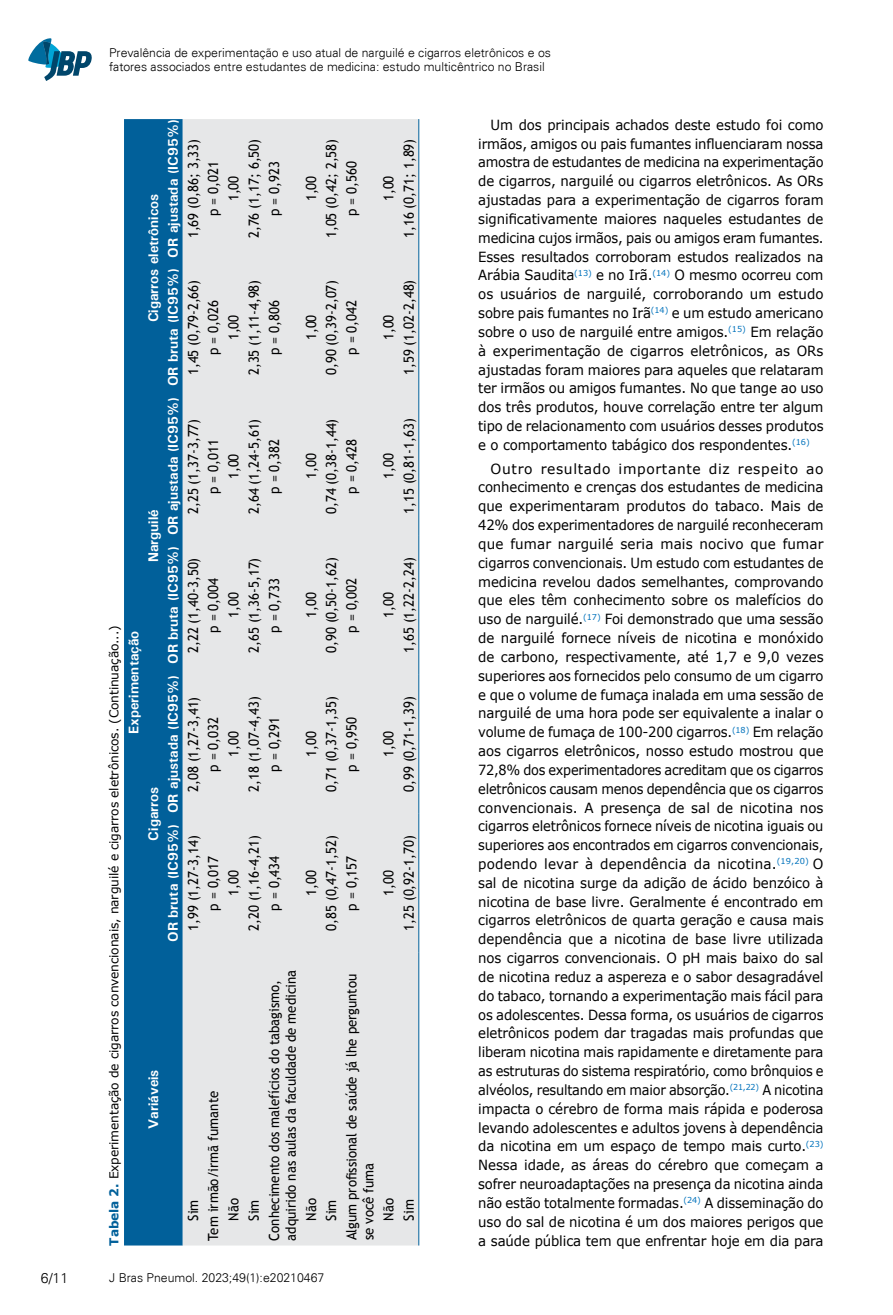
<style>
.page{position:relative;width:893px;height:1315px;background:#fff}
.page>*{position:absolute;margin:0;border:0;box-sizing:border-box;transform-origin:0 0}
.t1{font:14px/18.9px "Verdana";letter-spacing:-.01em;color:#000;text-align:justify}
.t2{font:14px/18.9px "Verdana";letter-spacing:-.01em;color:#000;text-align:justify;scale:.95 1}
.t3{font:14px/16.8px "Trebuchet MS";color:#000;scale:.94 1}
.t4{font:700 14px/19.6px "Univers";color:#fff}
.t5{font:300 14px "Univers";color:#000}
.t6{font:300 12.25px/14.7px "Univers";color:#000}
.t7{font:12.25px "Verdana";letter-spacing:-.01em;color:#000}
.s1{font-weight:700;color:#01609a}
</style>
<div class="page">
<svg style="left:28px;top:38px;width:64px;height:43px"></svg>
<div style="left:124px;top:119px;width:59px;height:1126px;background:#01609a"></div>
<div style="left:183px;top:119px;width:235px;height:1126px;background:#e6e7e8"></div>
<hr style="left:418px;top:952px;width:1px;height:293px;background:#01609a">
<hr style="left:418px;top:814px;width:1px;height:138px;background:#01609a">
<hr style="left:418px;top:675px;width:1px;height:139px;background:#01609a">
<hr style="left:418px;top:536px;width:1px;height:139px;background:#01609a">
<hr style="left:418px;top:397px;width:1px;height:139px;background:#01609a">
<hr style="left:418px;top:258px;width:1px;height:139px;background:#01609a">
<hr style="left:418px;top:119px;width:1px;height:139px;background:#01609a">
<p class="t6" style="left:109px;top:45px;width:443px">Prevalência de experimentação e uso atual de narguilé e cigarros eletrônicos e os fatores associados entre estudantes de medicina: estudo multicêntrico no Brasil</p>
<p class="t4" style="left:143px;top:942px;width:824px;text-indent:619px;rotate:-90deg">Cigarros eletrônicos<br>OR bruta (IC95%) OR ajustada (IC95%) OR bruta (IC95%) OR ajustada (IC95%) OR bruta (IC95%) OR ajustada (IC95%)</p>
<p class="t3" style="left:323px;top:238px;width:107px;rotate:-90deg">1,05 (0,42; 2,58)</p>
<p class="t3" style="left:246px;top:238px;width:107px;rotate:-90deg">2,76 (1,17; 6,50)</p>
<p class="t3" style="left:185px;top:238px;width:107px;rotate:-90deg">1,69 (0,86; 3,33)</p>
<p class="t3" style="left:343px;top:216px;width:60px;rotate:-90deg">p = 0,560</p>
<p class="t3" style="left:266px;top:216px;width:60px;rotate:-90deg">p = 0,923</p>
<p class="t3" style="left:205px;top:216px;width:60px;rotate:-90deg">p = 0,021</p>
<p class="t3" style="left:303px;top:201px;width:29px;rotate:-90deg">1,00</p>
<p class="t3" style="left:225px;top:201px;width:29px;rotate:-90deg">1,00</p>
<p class="t3" style="left:323px;top:375px;width:103px;rotate:-90deg">0,90 (0,39-2,07)</p>
<p class="t3" style="left:246px;top:375px;width:103px;rotate:-90deg">2,35 (1,11-4,98)</p>
<p class="t3" style="left:185px;top:375px;width:103px;rotate:-90deg">1,45 (0,79-2,66)</p>
<p class="t3" style="left:266px;top:355px;width:60px;rotate:-90deg">p = 0,806</p>
<p class="t3" style="left:205px;top:355px;width:60px;rotate:-90deg">p = 0,026</p>
<p class="t3" style="left:343px;top:355px;width:60px;rotate:-90deg">p = 0,042</p>
<p class="t3" style="left:303px;top:340px;width:29px;rotate:-90deg">1,00</p>
<p class="t3" style="left:225px;top:340px;width:29px;rotate:-90deg">1,00</p>
<p class="t3" style="left:323px;top:514px;width:103px;rotate:-90deg">0,74 (0,38-1,44)</p>
<p class="t3" style="left:246px;top:514px;width:103px;rotate:-90deg">2,64 (1,24-5,61)</p>
<p class="t3" style="left:185px;top:514px;width:103px;rotate:-90deg">2,25 (1,37-3,77)</p>
<p class="t3" style="left:343px;top:494px;width:60px;rotate:-90deg">p = 0,428</p>
<p class="t3" style="left:266px;top:494px;width:60px;rotate:-90deg">p = 0,382</p>
<p class="t3" style="left:205px;top:494px;width:60px;rotate:-90deg">p = 0,011</p>
<p class="t3" style="left:303px;top:479px;width:29px;rotate:-90deg">1,00</p>
<p class="t3" style="left:225px;top:479px;width:29px;rotate:-90deg">1,00</p>
<p class="t4" style="left:143px;top:562px;width:54px;rotate:-90deg">Narguilé</p>
<p class="t3" style="left:323px;top:653px;width:103px;rotate:-90deg">0,90 (0,50-1,62)</p>
<p class="t3" style="left:246px;top:653px;width:103px;rotate:-90deg">2,65 (1,36-5,17)</p>
<p class="t3" style="left:185px;top:653px;width:103px;rotate:-90deg">2,22 (1,40-3,50)</p>
<p class="t3" style="left:205px;top:633px;width:60px;rotate:-90deg">p = 0,004</p>
<p class="t3" style="left:343px;top:633px;width:60px;rotate:-90deg">p = 0,002</p>
<p class="t3" style="left:266px;top:633px;width:60px;rotate:-90deg">p = 0,733</p>
<p class="t3" style="left:303px;top:618px;width:29px;rotate:-90deg">1,00</p>
<p class="t3" style="left:225px;top:618px;width:29px;rotate:-90deg">1,00</p>
<p class="t7" style="left:106px;top:1245px;width:621px;rotate:-90deg"><span class="s1">Tabela 2.</span> Experimentação de cigarros convencionais, narguilé e cigarros eletrônicos. (Continuação...)</p>
<p class="t4" style="left:124px;top:734px;width:105px;rotate:-90deg">Experimentação</p>
<p class="t3" style="left:323px;top:792px;width:103px;rotate:-90deg">0,71 (0,37-1,35)</p>
<p class="t3" style="left:246px;top:792px;width:103px;rotate:-90deg">2,18 (1,07-4,43)</p>
<p class="t3" style="left:185px;top:792px;width:103px;rotate:-90deg">2,08 (1,27-3,41)</p>
<p class="t3" style="left:343px;top:771px;width:60px;rotate:-90deg">p = 0,950</p>
<p class="t3" style="left:205px;top:771px;width:60px;rotate:-90deg">p = 0,032</p>
<p class="t3" style="left:266px;top:771px;width:60px;rotate:-90deg">p = 0,291</p>
<p class="t3" style="left:303px;top:757px;width:29px;rotate:-90deg">1,00</p>
<p class="t3" style="left:225px;top:757px;width:29px;rotate:-90deg">1,00</p>
<p class="t4" style="left:143px;top:840px;width:55px;rotate:-90deg">Cigarros</p>
<p class="t3" style="left:323px;top:931px;width:103px;rotate:-90deg">0,85 (0,47-1,52)</p>
<p class="t3" style="left:246px;top:931px;width:103px;rotate:-90deg">2,20 (1,16-4,21)</p>
<p class="t3" style="left:185px;top:931px;width:103px;rotate:-90deg">1,99 (1,27-3,14)</p>
<p class="t3" style="left:343px;top:910px;width:60px;rotate:-90deg">p = 0,157</p>
<p class="t3" style="left:266px;top:910px;width:60px;rotate:-90deg">p = 0,434</p>
<p class="t3" style="left:205px;top:910px;width:60px;rotate:-90deg">p = 0,017</p>
<p class="t3" style="left:303px;top:896px;width:29px;rotate:-90deg">1,00</p>
<p class="t3" style="left:225px;top:896px;width:29px;rotate:-90deg">1,00</p>
<p class="t3" style="left:266px;top:1240px;width:289px;rotate:-90deg">Conhecimento dos malefícios do tabagismo, adquirido nas aulas da faculdade de medicina</p>
<p class="t3" style="left:343px;top:1240px;width:285px;rotate:-90deg">Algum profissional de saúde já lhe perguntou se você fuma</p>
<p class="t4" style="left:143px;top:1128px;width:61px;rotate:-90deg">Variáveis</p>
<p class="t3" style="left:205px;top:1240px;width:161px;rotate:-90deg">Tem irmão/irmã fumante</p>
<p class="t3" style="left:303px;top:1220px;width:25px;rotate:-90deg">Não</p>
<p class="t3" style="left:225px;top:1220px;width:25px;rotate:-90deg">Não</p>
<p class="t3" style="left:323px;top:1220px;width:24px;rotate:-90deg">Sim</p>
<p class="t3" style="left:246px;top:1220px;width:24px;rotate:-90deg">Sim</p>
<p class="t3" style="left:185px;top:1220px;width:24px;rotate:-90deg">Sim</p>
<p class="t3" style="left:401px;top:238px;width:107px;rotate:-90deg">1,16 (0,71; 1,89)</p>
<p class="t3" style="left:380px;top:201px;width:29px;rotate:-90deg">1,00</p>
<p class="t3" style="left:401px;top:375px;width:103px;rotate:-90deg">1,59 (1,02-2,48)</p>
<p class="t3" style="left:380px;top:340px;width:29px;rotate:-90deg">1,00</p>
<p class="t3" style="left:401px;top:514px;width:103px;rotate:-90deg">1,15 (0,81-1,63)</p>
<p class="t3" style="left:380px;top:479px;width:29px;rotate:-90deg">1,00</p>
<p class="t3" style="left:401px;top:653px;width:103px;rotate:-90deg">1,65 (1,22-2,24)</p>
<p class="t3" style="left:380px;top:618px;width:29px;rotate:-90deg">1,00</p>
<p class="t3" style="left:401px;top:792px;width:103px;rotate:-90deg">0,99 (0,71-1,39)</p>
<p class="t3" style="left:380px;top:757px;width:29px;rotate:-90deg">1,00</p>
<p class="t3" style="left:401px;top:931px;width:103px;rotate:-90deg">1,25 (0,92-1,70)</p>
<p class="t3" style="left:380px;top:896px;width:29px;rotate:-90deg">1,00</p>
<p class="t3" style="left:380px;top:1220px;width:25px;rotate:-90deg">Não</p>
<p class="t3" style="left:401px;top:1220px;width:24px;rotate:-90deg">Sim</p>
<p class="t5" style="left:41px;top:1269px;width:29px">6/11</p>
<p class="t6" style="left:109px;top:1270px;width:217px">J Bras Pneumol. 2023;49(1):e20210467</p>
<p class="t2" style="left:478px;top:115px;width:365px;text-indent:12px">Um dos principais achados deste estudo foi como irmãos, amigos ou pais fumantes influenciaram nossa amostra de estudantes de medicina na experimentação de cigarros, narguilé ou cigarros eletrônicos. As ORs ajustadas para a experimentação de cigarros foram significativamente maiores naqueles estudantes de medicina cujos irmãos, pais ou amigos eram fumantes.<br>Esses resultados corroboram estudos realizados na Arábia Saudita<sup>(13)</sup> e no Irã.<sup>(14)</sup> O mesmo ocorreu com os usuários de narguilé, corroborando um estudo sobre pais fumantes no Irã<sup>(14)</sup> e um estudo americano sobre o uso de narguilé entre amigos.<sup>(15)</sup> Em relação à experimentação de cigarros eletrônicos, as ORs ajustadas foram maiores para aqueles que relataram ter irmãos ou amigos fumantes. No que tange ao uso dos três produtos, houve correlação entre ter algum tipo de relacionamento com usuários desses produtos e o comportamento tabágico dos respondentes.<sup>(16)</sup></p>
<p class="t1" style="left:478px;top:459px;width:347px;text-indent:12px">Outro resultado importante diz respeito ao conhecimento e crenças dos estudantes de medicina que experimentaram produtos do tabaco. Mais de 42% dos experimentadores de narguilé reconheceram que fumar narguilé seria mais nocivo que fumar cigarros convencionais. Um estudo com estudantes de medicina revelou dados semelhantes, comprovando que eles têm conhecimento sobre os malefícios do uso de narguilé.<sup>(17)</sup> Foi demonstrado que uma sessão de narguilé fornece níveis de nicotina e monóxido de carbono, respectivamente, até 1,7 e 9,0 vezes superiores aos fornecidos pelo consumo de um cigarro e que o volume de fumaça inalada em uma sessão de narguilé de uma hora pode ser equivalente a inalar o volume de fumaça de 100-200 cigarros.<sup>(18)</sup> Em relação aos cigarros eletrônicos, nosso estudo mostrou que 72,8% dos experimentadores acreditam que os cigarros eletrônicos causam menos dependência que os cigarros convencionais. A presença de sal de nicotina nos cigarros eletrônicos fornece níveis de nicotina iguais ou superiores aos encontrados em cigarros convencionais, podendo levar à dependência da nicotina.<sup>(19,20)</sup> O sal de nicotina surge da adição de ácido benzóico à nicotina de base livre. Geralmente é encontrado em cigarros eletrônicos de quarta geração e causa mais dependência que a nicotina de base livre utilizada nos cigarros convencionais. O pH mais baixo do sal de nicotina reduz a aspereza e o sabor desagradável do tabaco, tornando a experimentação mais fácil para os adolescentes. Dessa forma, os usuários de cigarros eletrônicos podem dar tragadas mais profundas que liberam nicotina mais rapidamente e diretamente para as estruturas do sistema respiratório, como brônquios e alvéolos, resultando em maior absorção.<sup>(21,22)</sup> A nicotina impacta o cérebro de forma mais rápida e poderosa levando adolescentes e adultos jovens à dependência da nicotina em um espaço de tempo mais curto.<sup>(23)<br></sup>Nessa idade, as áreas do cérebro que começam a sofrer neuroadaptações na presença da nicotina ainda não estão totalmente formadas.<sup>(24)</sup> A disseminação do uso do sal de nicotina é um dos maiores perigos que a saúde pública tem que enfrentar hoje em dia para</p>
</div>
